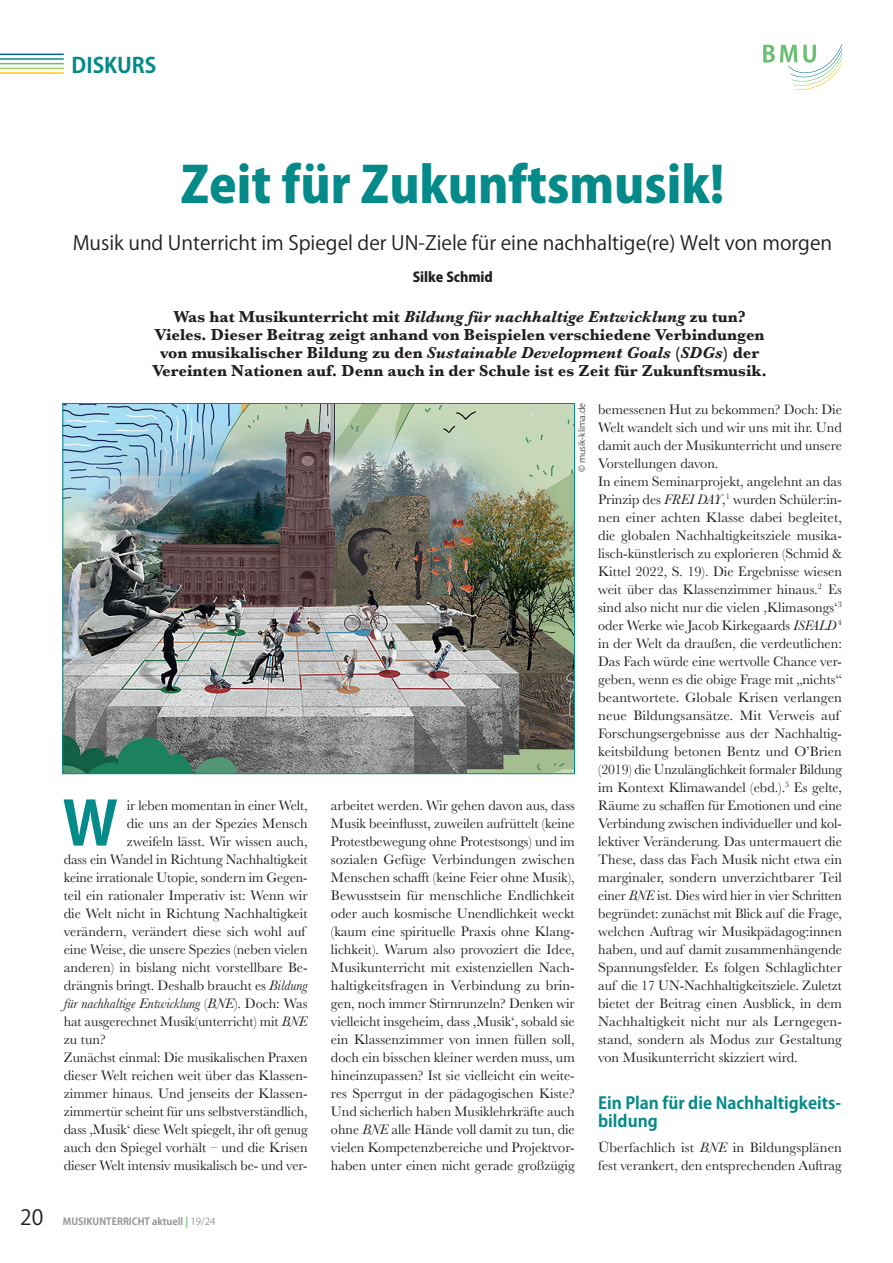
<style>
.page{position:relative;width:893px;height:1263px;background:#fff}
.page>*{position:absolute;margin:0;border:0;box-sizing:border-box;transform-origin:0 0}
.t1{font:700 60px "Koz Go Pro";color:#048a89}
.t2{font:800 49.5px "Koz Go Pr 6 N";color:#048a89}
.t3{font:700 21px "Koz Go Pro";color:#048a89}
.t4{font:19.5px "Koz Go Pr 6 N";color:#231f20}
.t5{font:700 16.5px/18px "Baskerville";color:#231f20;text-align:center}
.t6{font:700 16.5px/18px "Koz Go Pro";color:#048a89}
.t7{font:14.25px/18px "Baskerville";color:#231f20}
.t8{font:italic 14.25px "Baskerville";color:#231f20}
.t9{font:800 13.5px "Koz Go Pro";color:#231f20}
.t10{font:700 9.75px "Koz Go Pro";color:#939598}
.t11{font:300 9px "Koz Go Pro";color:#231f20}
.s1{font-style:italic}
.s2{font-style:normal}
.s3{font-weight:400;font-size:21px;color:#231f20}
.s4{color:#69c071}
.s5{font-weight:400}
</style>
<div class="page">
<hr style="left:0;top:72px;width:64px;height:2px;background:#feca0a">
<hr style="left:0;top:68px;width:64px;height:1px;background:#b0d360">
<hr style="left:0;top:63px;width:64px;height:1px;background:#69c071">
<hr style="left:0;top:58px;width:64px;height:2px;background:#048a89">
<hr style="left:0;top:54px;width:64px;height:1px;background:#00609e">
<svg style="left:763px;top:44px;width:79px;height:46px"></svg>
<img style="left:65px;top:405px;width:508px;height:367px">
<h3 class="t3" style="left:72px;top:51px;width:86px">DISKURS</h3>
<h2 class="t2" style="left:181px;top:157px;width:545px">Zeit für Zukunftsmusik!</h2>
<h3 class="t4" style="left:73px;top:232px;width:761px">Musik und Unterricht im Spiegel der UN-Ziele für eine nachhaltige(re) Welt von morgen</h3>
<p class="t9" style="left:413px;top:268px;width:82px">Silke Schmid</p>
<p class="t5" style="left:152px;top:308px;width:616px">Was hat Musikunterricht mit <span class="s1">Bildung für nachhaltige Entwicklung</span> zu tun?<br>Vieles. Dieser Beitrag zeigt anhand von Beispielen verschiedene Verbindungen von musikalischer Bildung zu den <span class="s1">Sustainable Development Goals</span> (<span class="s1">SDGs</span>) der Vereinten Nationen auf. Denn auch in der Schule ist es Zeit für Zukunftsmusik.</p>
<h1 class="t1" style="left:63px;top:785px;width:57px">W</h1>
<p class="t7" style="left:127px;top:797px;width:182px">ir leben momentan in einer Welt,</p>
<p class="t7" style="left:127px;top:815px;width:182px">die uns an der Spezies Mensch</p>
<p class="t7" style="left:127px;top:833px;width:182px">zweifeln lässt. Wir wissen auch,</p>
<p class="t7" style="left:64px;top:851px;width:245px">dass ein Wandel in Richtung Nachhaltigkeit</p>
<p class="t7" style="left:64px;top:869px;width:245px">keine irrationale Utopie, sondern im Gegen-</p>
<p class="t7" style="left:64px;top:887px;width:245px">teil ein rationaler Imperativ ist: Wenn wir</p>
<p class="t7" style="left:64px;top:905px;width:245px">die Welt nicht in Richtung Nachhaltigkeit</p>
<p class="t7" style="left:64px;top:923px;width:243px">verändern, verändert diese sich wohl auf</p>
<p class="t7" style="left:64px;top:941px;width:245px">eine Weise, die unsere Spezies (neben vielen</p>
<p class="t7" style="left:64px;top:959px;width:245px">anderen) in bislang nicht vorstellbare Be-</p>
<p class="t7" style="left:64px;top:977px;width:245px">drängnis bringt. Deshalb braucht es <span class="s1">Bildung</span></p>
<p class="t8" style="left:64px;top:994px;width:245px">für nachhaltige Entwicklung <span class="s2">(</span>BNE<span class="s2">). Doch: Was</span></p>
<p class="t7" style="left:64px;top:1013px;width:245px">hat ausgerechnet Musik(unterricht) mit <span class="s1">BNE</span></p>
<p class="t7" style="left:64px;top:1031px;width:43px">zu tun?</p>
<p class="t7" style="left:64px;top:1049px;width:245px">Zunächst einmal: Die musikalischen Praxen</p>
<p class="t7" style="left:64px;top:1067px;width:245px">dieser Welt reichen weit über das Klassen-</p>
<p class="t7" style="left:64px;top:1085px;width:245px">zimmer hinaus. Und jenseits der Klassen-</p>
<p class="t7" style="left:64px;top:1103px;width:245px">zimmertür scheint für uns selbstverständlich,</p>
<p class="t7" style="left:64px;top:1121px;width:245px">dass ,Musik‘ diese Welt spiegelt, ihr oft genug</p>
<p class="t7" style="left:64px;top:1139px;width:245px">auch den Spiegel vorhält – und die Krisen</p>
<p class="t7" style="left:64px;top:1157px;width:245px">dieser Welt intensiv musikalisch be- und ver-</p>
<p class="t10" style="left:20px;top:1215px;width:197px"><span class="s3">20</span> MUSIKUNTERRICHT aktuell <span class="s4">|</span> <span class="s5">19/24</span></p>
<p class="t11" style="left:576px;top:472px;width:71px;rotate:-90deg">© musik-klima.de</p>
<p class="t7" style="left:331px;top:797px;width:245px;text-align:justify">arbeitet werden. Wir gehen davon aus, dass Musik beeinflusst, zuweilen aufrüttelt (keine Protestbewegung ohne Protestsongs) und im sozialen Gefüge Verbindungen zwischen Menschen schafft (keine Feier ohne Musik), Bewusstsein für menschliche Endlichkeit oder auch kosmische Unendlichkeit weckt (kaum eine spirituelle Praxis ohne Klang&shy;lichkeit). Warum also provoziert die Idee, Musikunterricht mit existenziellen Nach&shy;haltigkeitsfragen in Verbindung zu brin&shy;gen, noch immer Stirnrunzeln? Denken wir vielleicht insgeheim, dass ,Musik‘, sobald sie ein Klassenzimmer von innen füllen soll, doch ein bisschen kleiner werden muss, um hineinzupassen? Ist sie vielleicht ein weite&shy;res Sperrgut in der pädagogischen Kiste?<br>Und sicherlich haben Musiklehrkräfte auch ohne <span class="s1">BNE</span> alle Hände voll damit zu tun, die vielen Kompetenzbereiche und Projektvor&shy;haben unter einen nicht gerade großzügig</p>
<p class="t7" style="left:598px;top:401px;width:245px">bemessenen Hut zu bekommen? Doch: Die Welt wandelt sich und wir uns mit ihr. Und damit auch der Musikunterricht und unsere Vorstellungen davon.<br>In einem Seminarprojekt, angelehnt an das Prinzip des <span class="s1">FREI DAY</span>,<sup>1</sup> wurden Schüler:in&shy;nen einer achten Klasse dabei begleitet, die globalen Nachhaltigkeitsziele musika&shy;lisch-künstlerisch zu explorieren (Schmid &amp; Kittel 2022, S. 19). Die Ergebnisse wiesen weit über das Klassenzimmer hinaus.<sup>2</sup> Es sind also nicht nur die vielen ,Klimasongs‘<sup>3 </sup>oder Werke wie Jacob Kirkegaards <span class="s1">ISFALD</span> <sup>4 </sup>in der Welt da draußen, die verdeutlichen:<br>Das Fach würde eine wertvolle Chance ver&shy;geben, wenn es die obige Frage mit „nichts“ beantwortete. Globale Krisen verlangen neue Bildungsansätze. Mit Verweis auf Forschungsergebnisse aus der Nachhaltig&shy;keitsbildung betonen Bentz und O’Brien (2019) die Unzulänglichkeit formaler Bildung im Kontext Klimawandel (ebd.).<sup>5</sup> Es gelte, Räume zu schaffen für Emotionen und eine Verbindung zwischen individueller und kol&shy;lektiver Veränderung. Das untermauert die These, dass das Fach Musik nicht etwa ein marginaler, sondern unverzichtbarer Teil einer <span class="s1">BNE</span> ist. Dies wird hier in vier Schritten begründet: zunächst mit Blick auf die Frage, welchen Auftrag wir Musikpädagog:innen haben, und auf damit zusammenhängende Spannungsfelder. Es folgen Schlaglichter auf die 17 UN-Nachhaltigkeitsziele. Zuletzt bietet der Beitrag einen Ausblick, in dem Nachhaltigkeit nicht nur als Lerngegen&shy;stand, sondern als Modus zur Gestaltung von Musikunterricht skizziert wird.</p>
<p class="t6" style="left:598px;top:1094px;width:244px">Ein Plan für die Nachhaltigkeits&shy;bildung</p>
<p class="t7" style="left:598px;top:1139px;width:245px">Überfachlich ist <span class="s1">BNE</span> in Bildungsplänen fest verankert, den entsprechenden Auftrag</p>
</div>
